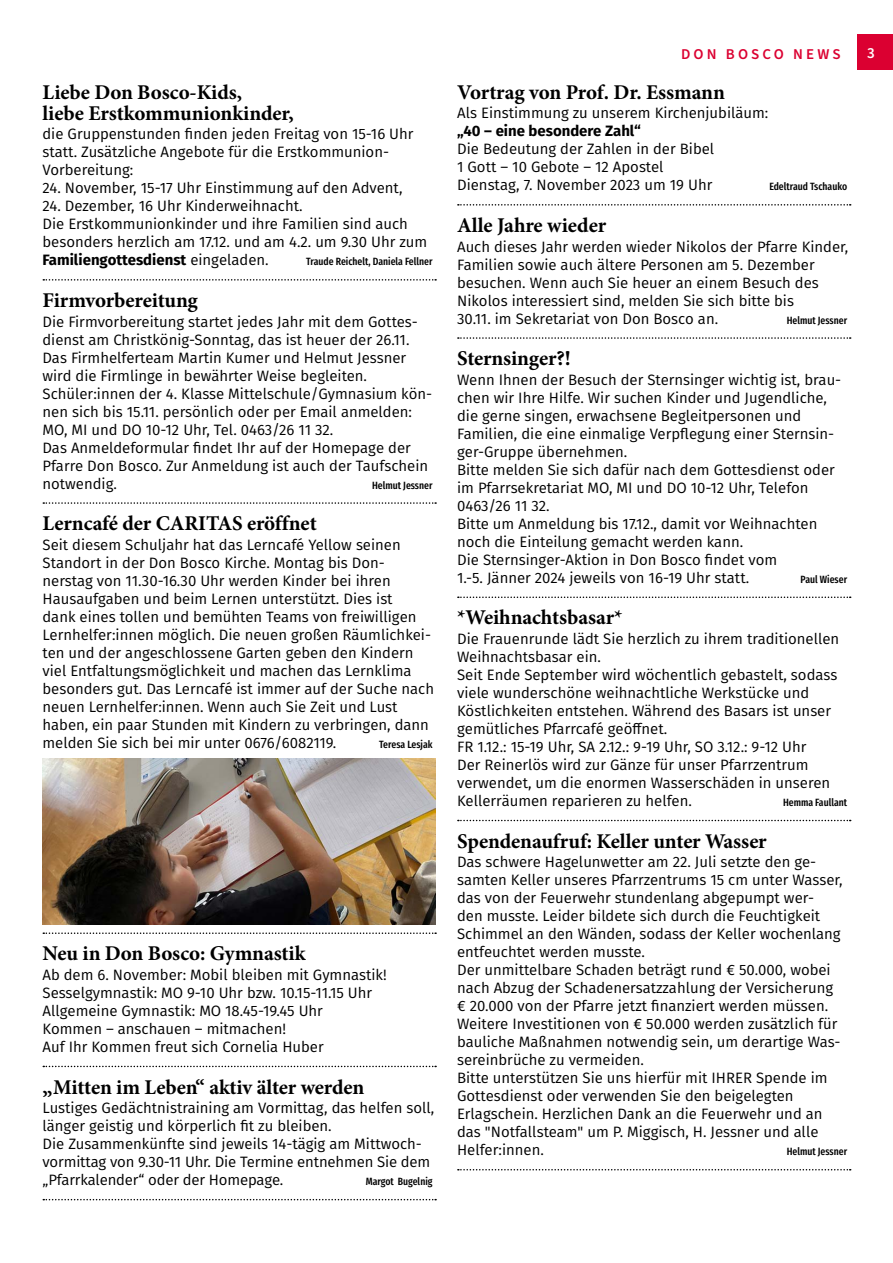
<style>
.page{position:relative;width:893px;height:1263px;background:#fff}
.page>*{position:absolute;margin:0;border:0;box-sizing:border-box;transform-origin:0 0}
.t1{font:700 21px/21px "Minion Pro";letter-spacing:-.005em;color:#000}
.t2{font:15px/18px "Fira Sans";color:#000}
.t3{font:700 15px "Fira Sans";color:#000}
.t4{font:600 15px "Source Sans 3";letter-spacing:.21em;color:#db0031}
.t5{font:600 15px "Source Sans 3";color:#fff}
.t6{font:500 10.5px "Fira Sans Compressed";color:#000}
.s1{font-weight:700}
</style>
<div class="page">
<svg style="left:43px;top:279px;width:393px;height:2px"></svg>
<svg style="left:43px;top:502px;width:393px;height:2px"></svg>
<svg style="left:43px;top:932px;width:393px;height:2px"></svg>
<svg style="left:43px;top:1066px;width:393px;height:1px"></svg>
<svg style="left:43px;top:1199px;width:393px;height:1px"></svg>
<img style="left:43px;top:758px;width:393px;height:167px">
<svg style="left:458px;top:204px;width:393px;height:2px"></svg>
<svg style="left:458px;top:337px;width:393px;height:2px"></svg>
<svg style="left:458px;top:596px;width:393px;height:2px"></svg>
<svg style="left:458px;top:820px;width:393px;height:1px"></svg>
<svg style="left:458px;top:1169px;width:393px;height:1px"></svg>
<div style="left:857px;top:34px;width:36px;height:36px;background:#db0031"></div>
<h1 class="t1" style="left:43px;top:81px;width:253px">Liebe Don Bosco-Kids,<br>liebe Erstkommunionkinder,</h1>
<p class="t2" style="left:43px;top:125px;width:373px">die Gruppenstunden finden jeden Freitag von 15-16 Uhr statt. Zusätzliche Angebote für die Erstkommunion-<br>Vorbereitung:</p>
<p class="t2" style="left:43px;top:179px;width:361px">24. November, 15-17 Uhr Einstimmung auf den Advent,</p>
<p class="t2" style="left:43px;top:197px;width:386px">24. Dezember, 16 Uhr Kinderweihnacht.<br>Die Erstkommunionkinder und ihre Familien sind auch besonders herzlich am 17.12. und am 4.2. um 9.30 Uhr zum <span class="s1">Familiengottesdienst</span> eingeladen.</p>
<p class="t6" style="left:306px;top:253px;width:128px">Traude Reichelt, Daniela Fellner</p>
<h1 class="t1" style="left:43px;top:290px;width:157px">Firmvorbereitung</h1>
<p class="t2" style="left:43px;top:312px;width:391px">Die Firmvorbereitung startet jedes Jahr mit dem Gottes&shy;dienst am Christkönig-Sonntag, das ist heuer der 26.11.<br>Das Firmhelferteam Martin Kumer und Helmut Jessner wird die Firmlinge in bewährter Weise begleiten.<br>Schüler:innen der 4. Klasse Mittelschule/Gymnasium kön&shy;nen sich bis 15.11. persönlich oder per Email anmelden:<br>MO, MI und DO 10-12 Uhr, Tel. 0463/26 11 32.<br>Das Anmeldeformular findet Ihr auf der Homepage der Pfarre Don Bosco. Zur Anmeldung ist auch der Taufschein notwendig.</p>
<p class="t6" style="left:372px;top:476px;width:62px">Helmut Jessner</p>
<h1 class="t1" style="left:43px;top:513px;width:276px">Lerncafé der CARITAS eröffnet</h1>
<p class="t2" style="left:43px;top:535px;width:393px">Seit diesem Schuljahr hat das Lerncafé Yellow seinen Standort in der Don Bosco Kirche. Montag bis Don&shy;nerstag von 11.30-16.30 Uhr werden Kinder bei ihren Hausaufgaben und beim Lernen unterstützt. Dies ist<br>dank eines tollen und bemühten Teams von freiwilligen Lernhelfer:innen möglich. Die neuen großen Räumlichkei&shy;ten und der angeschlossene Garten geben den Kindern viel Entfaltungsmöglichkeit und machen das Lernklima besonders gut. Das Lerncafé ist immer auf der Suche nach neuen Lernhelfer:innen. Wenn auch Sie Zeit und Lust haben, ein paar Stunden mit Kindern zu verbringen, dann melden Sie sich bei mir unter 0676/6082119.</p>
<p class="t6" style="left:379px;top:736px;width:55px">Teresa Lesjak</p>
<h1 class="t1" style="left:43px;top:943px;width:265px">Neu in Don Bosco: Gymnastik</h1>
<p class="t2" style="left:43px;top:965px;width:346px">Ab dem 6. November: Mobil bleiben mit Gymnastik!<br>Sesselgymnastik: MO 9-10 Uhr bzw. 10.15-11.15 Uhr Allgemeine Gymnastik: MO 18.45-19.45 Uhr<br>Kommen – anschauen – mitmachen!<br>Auf Ihr Kommen freut sich Cornelia Huber</p>
<h1 class="t1" style="left:43px;top:1076px;width:323px">„Mitten im Leben“ aktiv älter werden</h1>
<p class="t2" style="left:43px;top:1098px;width:393px">Lustiges Gedächtnistraining am Vormittag, das helfen soll, länger geistig und körperlich fit zu bleiben.<br>Die Zusammenkünfte sind jeweils 14-tägig am Mittwoch&shy;vormittag von 9.30-11 Uhr. Die Termine entnehmen Sie dem „Pfarrkalender“ oder der Homepage.</p>
<p class="t6" style="left:366px;top:1173px;width:68px">Margot Bugelnig</p>
<p class="t4" style="left:681px;top:45px;width:161px">DON BOSCO NEWS</p>
<p class="t5" style="left:867px;top:43px;width:9px">3</p>
<h1 class="t1" style="left:457px;top:81px;width:269px">Vortrag von Prof. Dr. Essmann</h1>
<p class="t2" style="left:457px;top:104px;width:313px">Als Einstimmung zu unserem Kirchenjubiläum:</p>
<p class="t3" style="left:457px;top:118px;width:185px">„40 – eine besondere Zahl“</p>
<p class="t2" style="left:457px;top:140px;width:259px">Die Bedeutung der Zahlen in der Bibel<br>1 Gott – 10 Gebote – 12 Apostel<br>Dienstag, 7. November 2023 um 19 Uhr</p>
<p class="t6" style="left:769px;top:178px;width:79px">Edeltraud Tschauko</p>
<h1 class="t1" style="left:457px;top:215px;width:151px">Alle Jahre wieder</h1>
<p class="t2" style="left:457px;top:237px;width:392px">Auch dieses Jahr werden wieder Nikolos der Pfarre Kinder, Familien sowie auch ältere Personen am 5. Dezember besuchen. Wenn auch Sie heuer an einem Besuch des Nikolos interessiert sind, melden Sie sich bitte bis<br>30.11. im Sekretariat von Don Bosco an.</p>
<p class="t6" style="left:787px;top:311px;width:62px">Helmut Jessner</p>
<h1 class="t1" style="left:457px;top:348px;width:115px">Sternsinger?!</h1>
<p class="t2" style="left:457px;top:370px;width:386px">Wenn Ihnen der Besuch der Sternsinger wichtig ist, brau&shy;chen wir Ihre Hilfe. Wir suchen Kinder und Jugendliche, die gerne singen, erwachsene Begleitpersonen und Familien, die eine einmalige Verpflegung einer Sternsin&shy;ger-Gruppe übernehmen.<br>Bitte melden Sie sich dafür nach dem Gottesdienst oder im Pfarrsekretariat MO, MI und DO 10-12 Uhr, Telefon 0463/26 11 32.<br>Bitte um Anmeldung bis 17.12., damit vor Weihnachten noch die Einteilung gemacht werden kann.<br>Die Sternsinger-Aktion in Don Bosco findet vom<br>1.-5. Jänner 2024 jeweils von 16-19 Uhr statt.</p>
<p class="t6" style="left:800px;top:571px;width:48px">Paul Wieser</p>
<h1 class="t1" style="left:457px;top:607px;width:167px">*Weihnachtsbasar*</h1>
<p class="t2" style="left:457px;top:629px;width:384px">Die Frauenrunde lädt Sie herzlich zu ihrem traditionellen Weihnachtsbasar ein.<br>Seit Ende September wird wöchentlich gebastelt, sodass viele wunderschöne weihnachtliche Werkstücke und Köstlichkeiten entstehen. Während des Basars ist unser gemütliches Pfarrcafé geöffnet.<br>FR 1.12.: 15-19 Uhr, SA 2.12.: 9-19 Uhr, SO 3.12.: 9-12 Uhr<br>Der Reinerlös wird zur Gänze für unser Pfarrzentrum verwendet, um die enormen Wasserschäden in unseren Kellerräumen reparieren zu helfen.</p>
<p class="t6" style="left:783px;top:794px;width:66px">Hemma Faullant</p>
<h1 class="t1" style="left:457px;top:830px;width:311px">Spendenaufruf: Keller unter Wasser</h1>
<p class="t2" style="left:457px;top:853px;width:387px">Das schwere Hagelunwetter am 22. Juli setzte den ge&shy;samten Keller unseres Pfarrzentrums 15 cm unter Wasser, das von der Feuerwehr stundenlang abgepumpt wer&shy;den musste. Leider bildete sich durch die Feuchtigkeit Schimmel an den Wänden, sodass der Keller wochenlang entfeuchtet werden musste.<br>Der unmittelbare Schaden beträgt rund € 50.000, wobei nach Abzug der Schadenersatzzahlung der Versicherung € 20.000 von der Pfarre jetzt finanziert werden müssen.<br>Weitere Investitionen von € 50.000 werden zusätzlich für bauliche Maßnahmen notwendig sein, um derartige Was&shy;sereinbrüche zu vermeiden.<br>Bitte unterstützen Sie uns hierfür mit IHRER Spende im Gottesdienst oder verwenden Sie den beigelegten Erlagschein. Herzlichen Dank an die Feuerwehr und an das "Notfallsteam" um P. Miggisch, H. Jessner und alle Helfer:innen.</p>
<p class="t6" style="left:787px;top:1143px;width:62px">Helmut Jessner</p>
</div>
